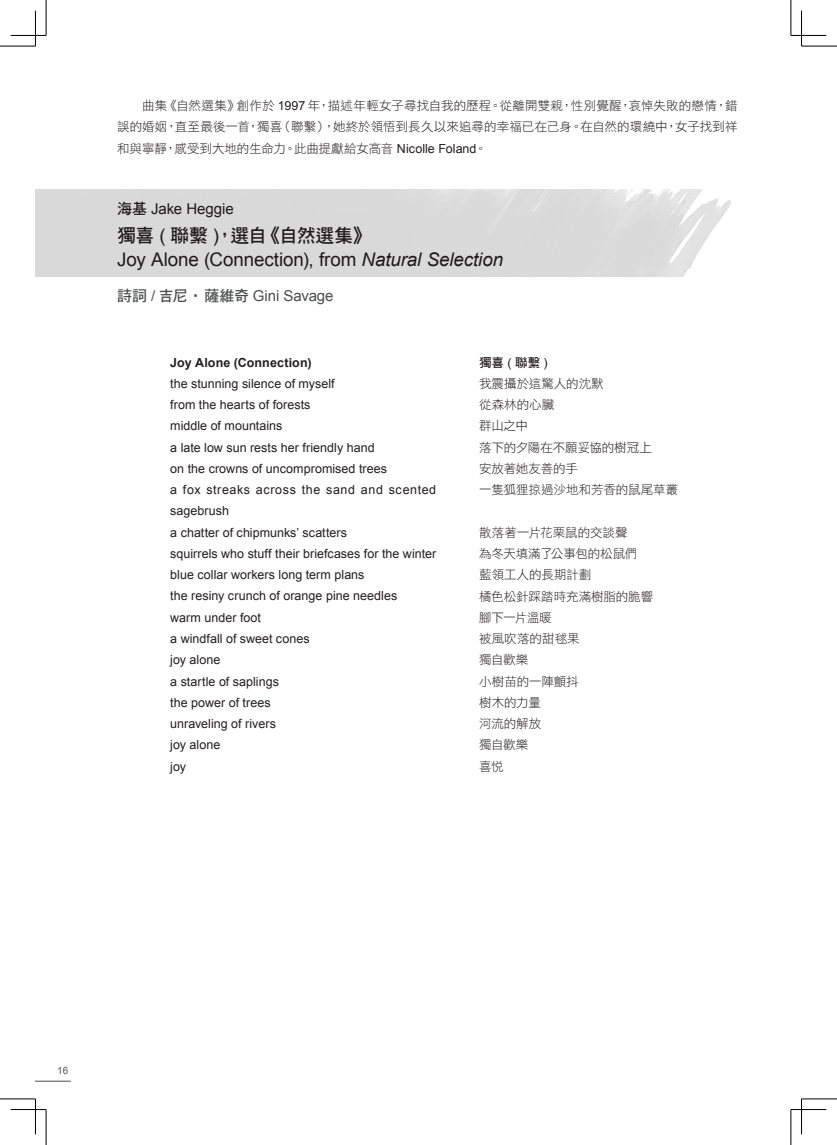
<style>
.page{position:relative;width:837px;height:1145px;background:#fff}
.page>*{position:absolute;margin:0;border:0;box-sizing:border-box;transform-origin:0 0}
.t1{font:18.75px "Arial";letter-spacing:-.005em;color:#231f20}
.t2{font:18.75px "DF Hei Std W7";letter-spacing:-.01em;color:#231f20}
.t3{font:15px "Arial";letter-spacing:-.005em;color:#4b4c4d}
.t4{font:15px "Arial";letter-spacing:-.005em;color:#231f20}
.t5{font:12.5px/21.2px "Arial";letter-spacing:.005em;color:#231f20}
.t6{font:12.5px/21.2px "DF Hei Std W3";letter-spacing:-.005em;color:#231f20}
.t7{font:700 12.5px "Arial";letter-spacing:.01em;color:#231f20}
.t8{font:12.5px "DF Hei Std W7";color:#231f20}
.t9{font:10px "Arial";color:#57585a}
.s1{font-family:"Arial"}
.s2{font-family:"DF Hei Std W7"}
.s3{font-style:italic}
</style>
<div class="page">
<hr style="left:35px;top:1080px;width:36px;height:1px;background:#231f20">
<hr style="left:0;top:46px;width:35px;height:1px;background:#000">
<hr style="left:801px;top:46px;width:35px;height:1px;background:#000">
<hr style="left:0;top:1098px;width:35px;height:1px;background:#000">
<hr style="left:801px;top:1098px;width:35px;height:1px;background:#000">
<hr style="left:46px;top:0;width:1px;height:35px;background:#000">
<hr style="left:46px;top:1109px;width:1px;height:35px;background:#000">
<hr style="left:790px;top:0;width:1px;height:35px;background:#000">
<hr style="left:790px;top:1109px;width:1px;height:35px;background:#000">
<hr style="left:11px;top:35px;width:35px;height:1px;background:#000">
<hr style="left:790px;top:35px;width:36px;height:1px;background:#000">
<hr style="left:11px;top:1109px;width:35px;height:1px;background:#000">
<hr style="left:790px;top:1109px;width:36px;height:1px;background:#000">
<hr style="left:35px;top:11px;width:1px;height:35px;background:#000">
<hr style="left:35px;top:1098px;width:1px;height:36px;background:#000">
<hr style="left:801px;top:11px;width:1px;height:35px;background:#000">
<hr style="left:801px;top:1098px;width:1px;height:36px;background:#000">
<p class="t6" style="left:117px;top:95px;width:622px;text-align:justify">　　曲集《自然選集》創作於 <span class="s1">1997</span> 年，描述年輕女子尋找自我的歷程。從離開雙親，性別覺醒，哀悼失敗的戀情，錯誤的婚姻，直至最後一首，獨喜（聯繫），她終於領悟到長久以來追尋的幸福已在己身。在自然的環繞中，女子找到祥和與寧靜，感受到大地的生命力。此曲提獻給女高音 <span class="s1">Nicolle Foland</span>。</p>
<p class="t4" style="left:117px;top:199px;width:118px"><span class="s2">海基</span> Jake Heggie</p>
<h1 class="t2" style="left:117px;top:225px;width:256px">獨喜 <span class="s1">(</span> 聯繫 <span class="s1">)</span>，選自《自然選集》</h1>
<h1 class="t1" style="left:117px;top:247px;width:387px">Joy Alone (Connection), from <span class="s3">Natural Selection</span></h1>
<p class="t3" style="left:117px;top:285px;width:218px"><span class="s2">詩詞</span> / <span class="s2">吉尼‧薩維奇</span> Gini Savage</p>
<p class="t7" style="left:170px;top:354px;width:143px">Joy Alone (Connection)</p>
<p class="t5" style="left:170px;top:373px;width:267px">the stunning silence of myself<br>from the hearts of forests<br>middle of mountains<br>a late low sun rests her friendly hand<br>on the crowns of uncompromised trees<br>a fox streaks across the sand and scented sagebrush<br>a chatter of chipmunks’ scatters<br>squirrels who stuff their briefcases for the winter blue collar workers long term plans<br>the resiny crunch of orange pine needles<br>warm under foot<br>a windfall of sweet cones<br>joy alone<br>a startle of saplings<br>the power of trees<br>unraveling of rivers<br>joy alone<br>joy</p>
<p class="t8" style="left:479px;top:355px;width:70px">獨喜 <span class="s1">(</span> 聯繫 <span class="s1">)</span></p>
<p class="t6" style="left:479px;top:372px;width:201px">我震攝於這驚人的沈默<br>從森林的心臟<br>群山之中<br>落下的夕陽在不願妥協的樹冠上<br>安放著她友善的手<br>一隻狐狸掠過沙地和芳香的鼠尾草叢</p>
<p class="t6" style="left:479px;top:521px;width:176px">散落著一片花栗鼠的交談聲<br>為冬天填滿了公事包的松鼠們<br>藍領工人的長期計劃<br>橘色松針踩踏時充滿樹脂的脆響腳下一片溫暖<br>被風吹落的甜毬果<br>獨自歡樂<br>小樹苗的一陣顫抖<br>樹木的力量<br>河流的解放<br>獨自歡樂<br>喜悅</p>
<p class="t9" style="left:57px;top:1063px;width:12px">16</p>
</div>
